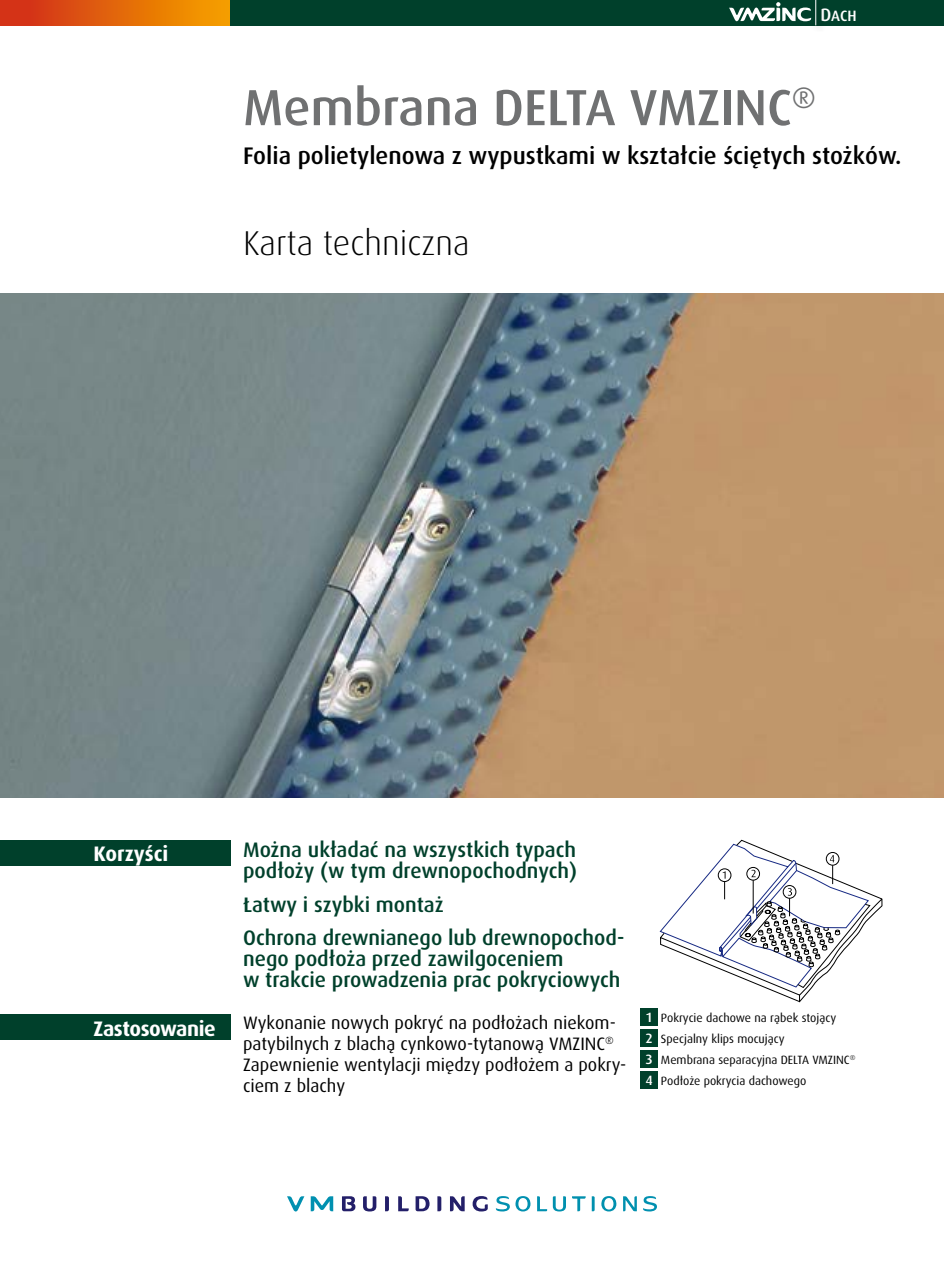
<style>
.page{position:relative;width:944px;height:1263px;background:#fff}
.page>*{position:absolute;margin:0;border:0;box-sizing:border-box;transform-origin:0 0}
.t1{font:500 50.85px "Dax CE";color:#707172}
.t2{font:300 34.5px "Dax CE";color:#000}
.t3{font:500 24px "Dax CE";color:#000}
.t4{font:500 21px/21px "Dax CE";color:#00402b}
.t5{font:700 21px "Dax CE";letter-spacing:-.02em;color:#fff}
.t6{font:700 21px "Dax CE";color:#fff}
.t7{font:18px/21px "Dax CE";color:#000}
.t8{font:500 15px "Dax CE";color:#fff}
.t9{font:12px/21px "Dax CE";color:#000}
.s1{font-size:18px}
.s2{font-weight:500;font-size:13.5px;color:#fff}
</style>
<div class="page">
<div style="left:0;top:0;width:230px;height:26px;background:linear-gradient(to right,#d0281b,#f6a200)"></div>
<div style="left:230px;top:0;width:714px;height:26px;background:#00402b"></div>
<div style="left:810px;top:0;width:17px;height:36px;background:#000;opacity:.75"></div>
<svg style="left:729px;top:0;width:87px;height:25px"></svg>
<img style="left:0;top:293px;width:944px;height:504px">
<div style="left:0;top:840px;width:230px;height:25px;background:#00402b"></div>
<div style="left:0;top:1015px;width:230px;height:25px;background:#00402b"></div>
<svg style="left:660px;top:840px;width:222px;height:162px"></svg>
<div style="left:641px;top:1008px;width:17px;height:17px;background:#00402b"></div>
<div style="left:641px;top:1029px;width:17px;height:17px;background:#00402b"></div>
<div style="left:641px;top:1050px;width:17px;height:17px;background:#00402b"></div>
<div style="left:641px;top:1071px;width:17px;height:17px;background:#00402b"></div>
<svg style="left:363px;top:1196px;width:13px;height:15px"></svg>
<svg style="left:398px;top:1196px;width:11px;height:15px"></svg>
<svg style="left:416px;top:1196px;width:14px;height:15px"></svg>
<svg style="left:342px;top:1196px;width:13px;height:15px"></svg>
<svg style="left:437px;top:1196px;width:4px;height:15px"></svg>
<svg style="left:385px;top:1196px;width:4px;height:15px"></svg>
<svg style="left:450px;top:1196px;width:15px;height:15px"></svg>
<svg style="left:473px;top:1196px;width:15px;height:15px"></svg>
<svg style="left:572px;top:1196px;width:14px;height:15px"></svg>
<svg style="left:643px;top:1196px;width:14px;height:15px"></svg>
<svg style="left:592px;top:1196px;width:3px;height:15px"></svg>
<svg style="left:623px;top:1196px;width:14px;height:15px"></svg>
<svg style="left:553px;top:1196px;width:13px;height:15px"></svg>
<svg style="left:537px;top:1196px;width:10px;height:15px"></svg>
<svg style="left:601px;top:1196px;width:15px;height:15px"></svg>
<svg style="left:496px;top:1196px;width:34px;height:15px"></svg>
<svg style="left:287px;top:1196px;width:17px;height:15px"></svg>
<svg style="left:311px;top:1196px;width:22px;height:15px"></svg>
<p class="t8" style="left:820px;top:6px;width:38px"><span class="s1">D</span>ACH</p>
<h1 class="t1" style="left:243px;top:75px;width:574px">Membrana DELTA VMZINC<sup>®</sup></h1>
<p class="t3" style="left:243px;top:140px;width:660px">Folia polietylenowa z wypustkami w kształcie ściętych stożków.</p>
<h2 class="t2" style="left:243px;top:222px;width:228px">Karta techniczna</h2>
<p class="t6" style="left:94px;top:840px;width:76px">Korzyści</p>
<p class="t4" style="left:243px;top:838px;width:336px">Można układać na wszystkich typach podłoży (w tym drewnopochodnych)</p>
<p class="t4" style="left:243px;top:887px;width:383px;line-height:33.8px">Łatwy i szybki montaż<br>Ochrona drewnianego lub drewnopochod-</p>
<p class="t4" style="left:243px;top:948px;width:379px">nego podłoża przed zawilgoceniem<br>w trakcie prowadzenia prac pokryciowych</p>
<p class="t5" style="left:94px;top:1015px;width:124px">Zastosowanie</p>
<p class="t9" style="left:645px;top:1007px;width:211px"><span class="s2">1</span> Pokrycie dachowe na rąbek stojący<br><span class="s2">2</span> Specjalny klips mocujący<br><span class="s2">3</span> Membrana separacyjna DELTA VMZINC<sup>®<br></sup><span class="s2">4</span> Podłoże pokrycia dachowego</p>
<p class="t7" style="left:243px;top:1012px;width:385px">Wykonanie nowych pokryć na podłożach niekom&shy;patybilnych z blachą cynkowo-tytanową VMZINC<sup>® </sup>Zapewnienie wentylacji między podłożem a pokry&shy;ciem z blachy</p>
</div>
